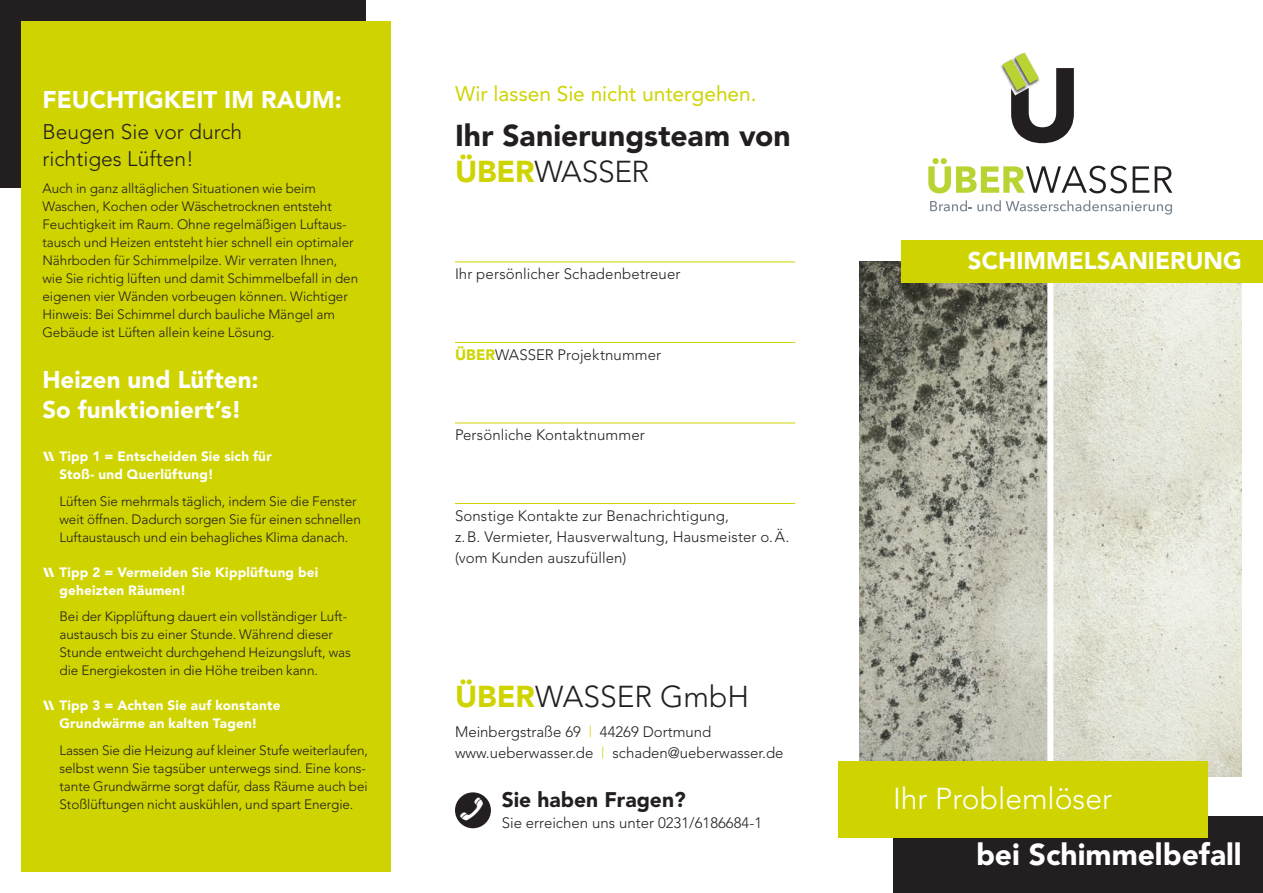
<style>
.page{position:relative;width:1263px;height:893px;background:#fff}
.page>*{position:absolute;margin:0;border:0;box-sizing:border-box;transform-origin:0 0}
.t1{font:900 30px/36px "Avenir";color:#231f20}
.t2{font:900 30px "Avenir";color:#fff}
.t3{font:300 30px "Avenir";color:#fff}
.t4{font:300 30px "Avenir";color:#231f20}
.t5{font:900 24px/30px "Avenir";color:#fff}
.t6{font:300 21px/27px "Avenir";color:#231f20}
.t7{font:21px "Avenir";color:#cfd400}
.t8{font:900 21px "Avenir";color:#231f20}
.t9{font:300 15px/21px "Avenir";color:#231f20}
.t10{font:300 13.5px/18px "Avenir";letter-spacing:-.005em;color:#231f20}
.t11{font:900 13.5px/18px "Avenir";letter-spacing:.015em;color:#fff}
.s1{color:#cfd400}
.s2{font-weight:300}
.s3{font-weight:900;color:#cfd400}
</style>
<div class="page">
<img style="left:859px;top:261px;width:383px;height:515px">
<div style="left:1047px;top:260px;width:6px;height:522px;background:#fff"></div>
<div style="left:893px;top:816px;width:370px;height:77px;background:#231f20"></div>
<div style="left:838px;top:761px;width:370px;height:77px;background:#cfd400"></div>
<div style="left:901px;top:240px;width:362px;height:43px;background:#cfd400"></div>
<svg style="left:928px;top:158px;width:199px;height:35px"></svg>
<svg style="left:1133px;top:166px;width:16px;height:27px"></svg>
<svg style="left:1155px;top:166px;width:17px;height:27px"></svg>
<svg style="left:930px;top:200px;width:242px;height:15px"></svg>
<svg style="left:1002px;top:53px;width:72px;height:90px"></svg>
<hr style="left:455px;top:262px;width:340px;height:1px;background:#cfd400">
<hr style="left:455px;top:342px;width:340px;height:1px;background:#cfd400">
<hr style="left:455px;top:423px;width:340px;height:1px;background:#cfd400">
<hr style="left:455px;top:503px;width:340px;height:1px;background:#cfd400">
<div style="left:455px;top:792px;width:36px;height:36px;background:#231f20;border-radius:50%"></div>
<div style="left:0;top:0;width:366px;height:187px;background:#231f20"></div>
<div style="left:21px;top:21px;width:370px;height:851px;background:#cfd400"></div>
<h2 class="t5" style="left:43px;top:84px;width:301px">FEUCHTIGKEIT IM RAUM:</h2>
<h3 class="t6" style="left:43px;top:118px;width:201px">Beugen Sie vor durch richtiges Lüften!</h3>
<p class="t10" style="left:43px;top:179px;width:317px">Auch in ganz alltäglichen Situationen wie beim Waschen, Kochen oder Wäschetrocknen entsteht Feuchtigkeit im Raum. Ohne regelmäßigen Luftaus&shy;tausch und Heizen entsteht hier schnell ein optimaler Nährboden für Schimmelpilze. Wir verraten Ihnen, wie Sie richtig lüften und damit Schimmelbefall in den eigenen vier Wänden vorbeugen können. Wichtiger Hinweis: Bei Schimmel durch bauliche Mängel am Gebäude ist Lüften allein keine Lösung.</p>
<h2 class="t5" style="left:43px;top:364px;width:217px">Heizen und Lüften:<br>So funktioniert’s!</h2>
<p class="t11" style="left:60px;top:448px;width:214px;text-indent:-13px">❙❙Tipp 1 = Entscheiden Sie sich für<br>Stoß- und Querlüftung!</p>
<p class="t10" style="left:60px;top:492px;width:303px">Lüften Sie mehrmals täglich, indem Sie die Fenster weit öffnen. Dadurch sorgen Sie für einen schnellen<br>Luftaustausch und ein behagliches Klima danach.</p>
<p class="t11" style="left:60px;top:563px;width:260px;text-indent:-13px">❙❙Tipp 2 = Vermeiden Sie Kipplüftung bei geheizten Räumen!</p>
<p class="t10" style="left:60px;top:608px;width:293px">Bei der Kipplüftung dauert ein vollständiger Luft&shy;austausch bis zu einer Stunde. Während dieser Stunde entweicht durchgehend Heizungsluft, was die Energiekosten in die Höhe treiben kann.</p>
<p class="t11" style="left:60px;top:697px;width:222px;text-indent:-13px">❙❙Tipp 3 = Achten Sie auf konstante<br>Grundwärme an kalten Tagen!</p>
<p class="t10" style="left:60px;top:741px;width:310px">Lassen Sie die Heizung auf kleiner Stufe weiterlaufen, selbst wenn Sie tagsüber unterwegs sind. Eine kons&shy;tante Grundwärme sorgt dafür, dass Räume auch bei Stoßlüftungen nicht auskühlen, und spart Energie.</p>
<h3 class="t7" style="left:455px;top:82px;width:303px">Wir lassen Sie nicht untergehen.</h3>
<h1 class="t1" style="left:455px;top:117px;width:337px">Ihr Sanierungsteam von<br><span class="s1">ÜBER</span><span class="s2">WASSER</span></h1>
<p class="t9" style="left:455px;top:264px;width:227px">Ihr persönlicher Schadenbetreuer</p>
<p class="t9" style="left:455px;top:344px;width:208px"><span class="s3">ÜBER</span>WASSER Projektnummer</p>
<p class="t9" style="left:455px;top:425px;width:191px">Persönliche Kontaktnummer</p>
<p class="t9" style="left:455px;top:505px;width:336px">Sonstige Kontakte zur Benachrichtigung,<br>z.B. Vermieter, Hausverwaltung, Hausmeister o.Ä. (vom Kunden auszufüllen)</p>
<h1 class="t4" style="left:455px;top:679px;width:295px"><span class="s3">ÜBER</span>WASSER GmbH</h1>
<p class="t9" style="left:455px;top:721px;width:330px">Meinbergstraße 69 <span class="s1">|</span> 44269 Dortmund www.ueberwasser.de <span class="s1">|</span> schaden@ueberwasser.de</p>
<h3 class="t8" style="left:502px;top:787px;width:185px">Sie haben Fragen?</h3>
<p class="t9" style="left:502px;top:813px;width:262px">Sie erreichen uns unter 0231/6186684-1</p>
<h2 class="t5" style="left:968px;top:246px;width:275px">SCHIMMELSANIERUNG</h2>
<h1 class="t3" style="left:893px;top:781px;width:221px">Ihr Problemlöser</h1>
<h1 class="t2" style="left:976px;top:836px;width:267px">bei Schimmelbefall</h1>
</div>
